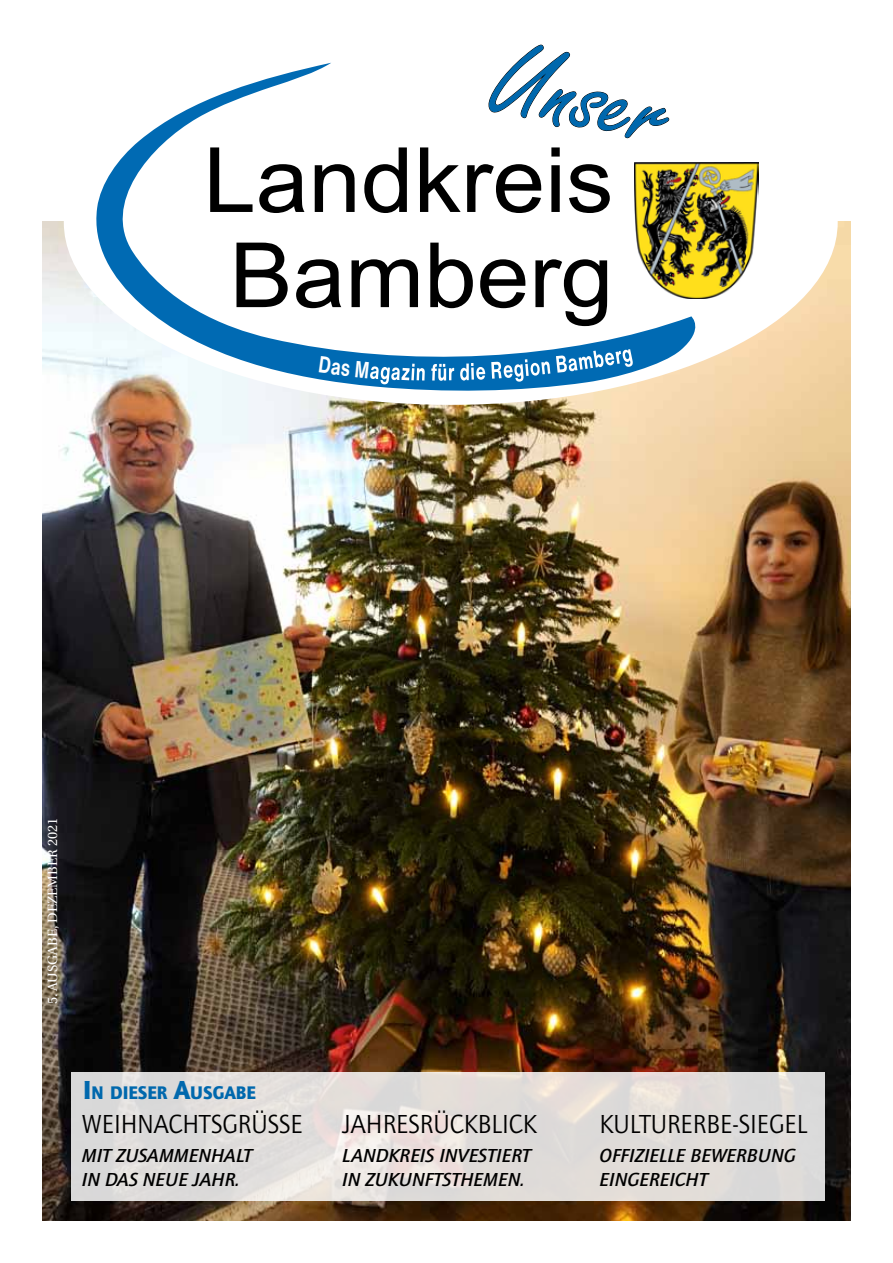
<style>
.page{position:relative;width:893px;height:1263px;background:#fff}
.page>*{position:absolute;margin:0;border:0;box-sizing:border-box;transform-origin:0 0}
.t1{font:112.5px "Freestyle Script";color:#0068ad}
.t2{font:99.9px "Freestyle Script";color:#0068ad}
.t3{font:90.15px/95.1px "Arial";color:#000;scale:1.05 1}
.t4{font:79.95px/84.4px "Arial";color:#000;scale:1.05 1}
.t5{font:27px "Quay Sans EF";color:#000;scale:.95 1}
.t6{font:italic 500 19.5px/23.4px "Quay Sans EF";color:#000}
.t7{font:900 18.9px "Quay Sans EF";color:#0068ad;scale:.96 1}
.t8{font:13.5px "Utopia";color:#fff}
.s1{font-size:27px}
</style>
<div class="page">
<img style="left:43px;top:221px;width:807px;height:999px">
<img style="left:80px;top:275px;width:740px;height:151px">
<div style="left:64px;top:39px;width:774px;height:366px;background:#fff;border-radius:50%"></div>
<svg style="left:81px;top:113px;width:628px;height:308px"></svg>
<svg style="left:180px;top:91px;width:521px;height:251px"></svg>
<img style="left:733px;top:163px;width:25px;height:123px">
<svg style="left:431px;top:364px;width:23px;height:17px"></svg>
<svg style="left:460px;top:363px;width:25px;height:18px"></svg>
<svg style="left:491px;top:359px;width:59px;height:23px"></svg>
<svg style="left:556px;top:349px;width:77px;height:24px"></svg>
<svg style="left:228px;top:44px;width:505px;height:291px"></svg>
<svg style="left:71px;top:1072px;width:754px;height:129px;background:#e1dddb"></svg>
<svg style="left:319px;top:356px;width:106px;height:28px;background:#2881bf"></svg>
<h1 class="t1" style="left:506px;top:16px;width:183px;rotate:12deg">Unser</h1>
<h2 class="t2" style="left:589px;top:36px;width:162px;rotate:12deg">Unser</h2>
<h3 class="t3" style="left:203px;top:132px;width:392px">Landkreis<br>Bamberg</h3>
<h3 class="t4" style="left:271px;top:115px;width:348px">Landkreis<br>Bamberg</h3>
<p class="t8" style="left:45px;top:1004px;width:188px;rotate:-90deg">5. Ausgabe, Dezember 2021</p>
<p class="t7" style="left:83px;top:1081px;width:181px"><span class="s1">I</span>N DIESER <span class="s1">A</span>USGABE</p>
<h3 class="t5" style="left:82px;top:1109px;width:234px">WEIHNACHTSGRÜSSE</h3>
<p class="t6" style="left:82px;top:1144px;width:172px">MIT ZUSAMMENHALT<br>IN DAS NEUE JAHR.</p>
<h3 class="t5" style="left:342px;top:1109px;width:206px">JAHRESRÜCKBLICK</h3>
<p class="t6" style="left:342px;top:1144px;width:190px">LANDKREIS INVESTIERT<br>IN ZUKUNFTSTHEMEN.</p>
<h3 class="t5" style="left:600px;top:1109px;width:220px">KULTURERBE-SIEGEL</h3>
<p class="t6" style="left:600px;top:1144px;width:198px">OFFIZIELLE BEWERBUNG<br>EINGEREICHT</p>
</div>
